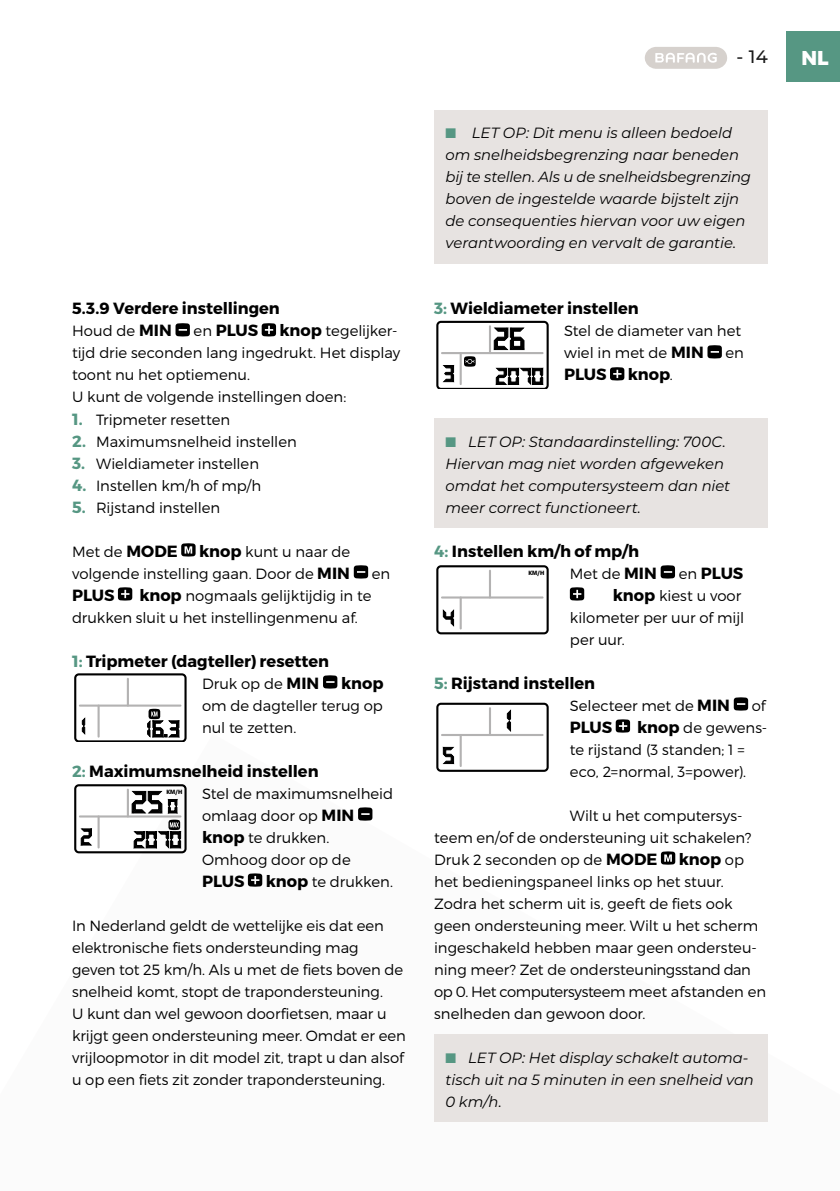
<style>
.page{position:relative;width:840px;height:1191px;background:#fff}
.page>*{position:absolute;margin:0;border:0;box-sizing:border-box;transform-origin:0 0}
.t1{font:800 20px "Montserrat";color:#fff}
.t2{font:500 18px "Montserrat";color:#000}
.t3{font:700 16.2px "Montserrat";letter-spacing:-.005em;color:#000}
.t4{font:300 14.8px/22px "Montserrat";color:#000}
.t5{font:italic 14.8px/22px "Montserrat";letter-spacing:-.005em;color:#000}
.t6{font:700 6.4px "Avant Garde Md ITC";color:#000}
.s1{font-weight:700;font-size:16.2px}
.s2{font-weight:300;font-size:14.8px}
.s3{font-weight:700;font-size:16.2px;color:#569783}
.s4{color:#569783}
</style>
<div class="page">
<div style="left:786px;top:32px;width:53px;height:50px;background:#569783"></div>
<svg style="left:645px;top:47px;width:82px;height:22px"></svg>
<svg style="left:175px;top:323px;width:15px;height:13px"></svg>
<svg style="left:261px;top:323px;width:15px;height:13px"></svg>
<svg style="left:181px;top:543px;width:14px;height:13px"></svg>
<svg style="left:353px;top:565px;width:15px;height:13px"></svg>
<svg style="left:118px;top:587px;width:14px;height:13px"></svg>
<svg style="left:323px;top:675px;width:14px;height:13px"></svg>
<svg style="left:358px;top:807px;width:14px;height:13px"></svg>
<svg style="left:248px;top:873px;width:14px;height:13px"></svg>
<div style="left:434px;top:110px;width:333px;height:154px;background:#e7e3e1"></div>
<div style="left:434px;top:418px;width:333px;height:109px;background:#e7e3e1"></div>
<div style="left:434px;top:1034px;width:333px;height:87px;background:#e7e3e1"></div>
<svg style="left:707px;top:345px;width:14px;height:13px"></svg>
<svg style="left:610px;top:367px;width:14px;height:13px"></svg>
<svg style="left:660px;top:565px;width:14px;height:13px"></svg>
<svg style="left:569px;top:587px;width:15px;height:13px"></svg>
<svg style="left:733px;top:697px;width:14px;height:13px"></svg>
<svg style="left:615px;top:719px;width:14px;height:13px"></svg>
<svg style="left:660px;top:851px;width:15px;height:13px"></svg>
<svg style="left:74px;top:673px;width:112px;height:68px"></svg>
<svg style="left:436px;top:321px;width:112px;height:67px"></svg>
<div style="left:436px;top:565px;width:112px;height:69px;border:2px solid #000;border-radius:4px"></div>
<hr style="left:442px;top:596px;width:100px;height:2px;background:#b3b2b2">
<hr style="left:488px;top:571px;width:3px;height:26px;background:#b3b2b2">
<hr style="left:459px;top:597px;width:2px;height:31px;background:#b3b2b2">
<svg style="left:442px;top:609px;width:12px;height:17px"></svg>
<div style="left:436px;top:702px;width:112px;height:70px;border:2px solid #000;border-radius:4px"></div>
<hr style="left:442px;top:734px;width:100px;height:2px;background:#b3b2b2">
<hr style="left:488px;top:708px;width:3px;height:27px;background:#b3b2b2">
<hr style="left:459px;top:735px;width:2px;height:31px;background:#b3b2b2">
<svg style="left:506px;top:709px;width:5px;height:23px"></svg>
<svg style="left:442px;top:747px;width:12px;height:17px"></svg>
<div style="left:74px;top:784px;width:112px;height:69px;border:2px solid #000;border-radius:4px"></div>
<hr style="left:80px;top:815px;width:100px;height:2px;background:#b3b2b2">
<hr style="left:127px;top:789px;width:2px;height:27px;background:#b3b2b2">
<hr style="left:97px;top:816px;width:3px;height:31px;background:#b3b2b2">
<svg style="left:132px;top:791px;width:30px;height:22px"></svg>
<svg style="left:168px;top:799px;width:9px;height:14px"></svg>
<svg style="left:81px;top:828px;width:11px;height:17px"></svg>
<svg style="left:133px;top:819px;width:48px;height:29px"></svg>
<p class="t3" style="left:72px;top:299px;width:209px">5.3.9 Verdere instellingen</p>
<p class="t4" style="left:72px;top:320px;width:101px">Houd de <span class="s1">MIN</span></p>
<p class="t3" style="left:193px;top:321px;width:66px"><span class="s2">en</span> PLUS</p>
<p class="t4" style="left:72px;top:320px;width:329px;text-indent:207px"><span class="s1">knop</span> tegelijker&shy;tijd drie seconden lang ingedrukt. Het display toont nu het optiemenu.<br>U kunt de volgende instellingen doen:</p>
<p class="t4" style="left:72px;top:408px;width:159px"><span class="s3">1.</span> Tripmeter resetten</p>
<p class="t4" style="left:72px;top:430px;width:226px"><span class="s3">2.</span> Maximumsnelheid instellen</p>
<p class="t4" style="left:72px;top:452px;width:188px"><span class="s3">3.</span> Wieldiameter instellen</p>
<p class="t4" style="left:72px;top:474px;width:191px"><span class="s3">4.</span> Instellen km/h of mp/h</p>
<p class="t4" style="left:72px;top:496px;width:150px"><span class="s3">5.</span> Rijstand instellen</p>
<p class="t4" style="left:72px;top:540px;width:107px">Met de <span class="s1">MODE</span></p>
<p class="t4" style="left:72px;top:540px;width:279px;text-align:right"><span class="s1">knop</span> kunt u naar de<br>volgende instelling gaan. Door de <span class="s1">MIN</span></p>
<p class="t4" style="left:372px;top:562px;width:20px">en</p>
<p class="t4" style="left:72px;top:584px;width:301px;text-indent:67px"><span class="s1">knop</span> nogmaals gelijktijdig in te drukken sluit u het instellingenmenu af.</p>
<p class="t3" style="left:72px;top:651px;width:258px"><span class="s4">1:</span> Tripmeter (dagteller) resetten</p>
<p class="t4" style="left:202px;top:672px;width:119px">Druk op de <span class="s1">MIN</span></p>
<p class="t3" style="left:341px;top:673px;width:44px">knop</p>
<p class="t4" style="left:202px;top:694px;width:182px">om de dagteller terug op nul te zetten.</p>
<p class="t3" style="left:72px;top:761px;width:248px"><span class="s4">2:</span> Maximumsnelheid instellen</p>
<p class="t4" style="left:202px;top:782px;width:192px">Stel de maximumsnelheid omlaag door op <span class="s1">MIN knop</span> te drukken.<br>Omhoog door op de</p>
<p class="t3" style="left:202px;top:871px;width:44px">PLUS</p>
<p class="t4" style="left:265px;top:870px;width:129px"><span class="s1">knop</span> te drukken.</p>
<p class="t4" style="left:72px;top:914px;width:335px">In Nederland geldt de wettelijke eis dat een elektronische fiets ondersteunding mag geven tot 25 km/h. Als u met de fiets boven de snelheid komt, stopt de trapondersteuning.<br>U kunt dan wel gewoon doorfietsen, maar u krijgt geen ondersteuning meer. Omdat er een vrijloopmotor in dit model zit, trapt u dan alsof u op een fiets zit zonder trapondersteuning.</p>
<p class="t3" style="left:72px;top:585px;width:44px">PLUS</p>
<p class="t6" style="left:166px;top:788px;width:17px">KM/H</p>
<p class="t2" style="left:736px;top:44px;width:33px">- 14</p>
<h1 class="t1" style="left:801px;top:45px;width:29px">NL</h1>
<p class="t5" style="left:445px;top:122px;width:307px"><span class="s4">■</span> LET OP: Dit menu is alleen bedoeld om snelheidsbegrenzing naar beneden bij te stellen. Als u de snelheidsbegrenzing boven de ingestelde waarde bijstelt zijn de consequenties hiervan voor uw eigen verantwoording en vervalt de garantie.</p>
<p class="t3" style="left:434px;top:299px;width:206px"><span class="s4">3:</span> Wieldiameter instellen</p>
<p class="t4" style="left:564px;top:320px;width:178px">Stel de diameter van het wiel in met de <span class="s1">MIN</span></p>
<p class="t4" style="left:725px;top:342px;width:20px">en</p>
<p class="t3" style="left:564px;top:365px;width:44px">PLUS</p>
<p class="t3" style="left:627px;top:365px;width:46px">knop<span class="s2">.</span></p>
<p class="t5" style="left:445px;top:430px;width:286px"><span class="s4">■</span> LET OP: Standaardinstelling: 700C.<br>Hiervan mag niet worden afgeweken omdat het computersysteem dan niet meer correct functioneert.</p>
<p class="t3" style="left:434px;top:541px;width:206px"><span class="s4">4:</span> Instellen km/h of mp/h</p>
<p class="t4" style="left:569px;top:562px;width:88px">Met de <span class="s1">MIN</span></p>
<p class="t3" style="left:678px;top:563px;width:66px"><span class="s2">en</span> PLUS</p>
<p class="t4" style="left:569px;top:584px;width:176px;text-indent:43px"><span class="s1">knop</span> kiest u voor kilometer per uur of mijl per uur.</p>
<p class="t3" style="left:434px;top:673px;width:162px"><span class="s4">5:</span> Rijstand instellen</p>
<p class="t4" style="left:569px;top:694px;width:161px">Selecteer met de <span class="s1">MIN</span></p>
<p class="t4" style="left:751px;top:694px;width:15px">of</p>
<p class="t3" style="left:569px;top:717px;width:44px">PLUS</p>
<p class="t6" style="left:528px;top:569px;width:17px">KM/H</p>
<p class="t4" style="left:569px;top:716px;width:199px;text-indent:67px"><span class="s1">knop</span> de gewens&shy;te rijstand (3 standen; 1 = eco, 2=normal, 3=power).</p>
<p class="t4" style="left:434px;top:804px;width:318px;text-indent:136px">Wilt u het computersys&shy;teem en/of de ondersteuning uit schakelen?<br>Druk 2 seconden op de <span class="s1">MODE</span></p>
<p class="t3" style="left:678px;top:849px;width:67px">knop <span class="s2">op</span></p>
<p class="t4" style="left:434px;top:870px;width:333px">het bedieningspaneel links op het stuur.<br>Zodra het scherm uit is, geeft de fiets ook geen ondersteuning meer. Wilt u het scherm ingeschakeld hebben maar geen ondersteu&shy;ning meer? Zet de ondersteuningsstand dan op 0. Het computersysteem meet afstanden en snelheden dan gewoon door.</p>
<p class="t5" style="left:445px;top:1046px;width:310px"><span class="s4">■</span> LET OP: Het display schakelt automa&shy;tisch uit na 5 minuten in een snelheid van<br>0 km/h.</p>
</div>
